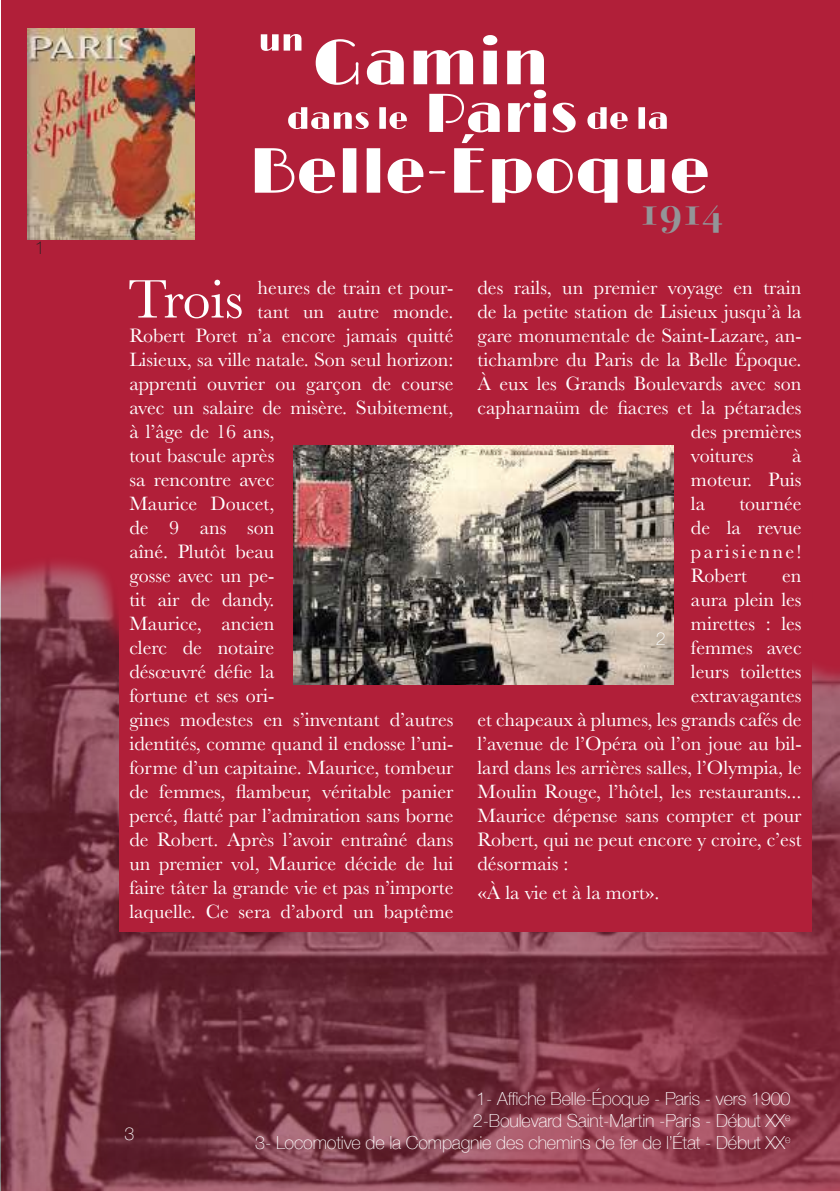
<style>
.page{position:relative;width:840px;height:1191px;background:#fff}
.page>*{position:absolute;margin:0;border:0;box-sizing:border-box;transform-origin:0 0}
.t1{font:56.2px "Baskerville";letter-spacing:-.01em;color:#fff}
.t2{font:700 40px "Bodoni Svty Two OSITCTT";color:#939598}
.t3{font:20px/24px "Baskerville";color:#fff;text-align:justify}
.t4{font:100 18px/21.6px "Helvetica Neue";letter-spacing:-.01em;color:#fff;text-align:right}
.t5{font:100 18px "Helvetica Neue";color:#231f20}
.t6{font:100 17.8px "Helvetica Neue";color:#fff}
</style>
<div class="page">
<div style="left:1px;top:0;width:838px;height:1191px;background:#b11f39"></div>
<img style="left:0;top:236px;width:839px;height:955px">
<div style="left:119px;top:265px;width:692px;height:667px;background:#b11f39"></div>
<div style="left:109px;top:255px;width:712px;height:687px;border:20px solid #b11f39"></div>
<img style="left:28px;top:28px;width:167px;height:211px">
<img style="left:293px;top:446px;width:380px;height:238px">
<svg style="left:255px;top:34px;width:452px;height:169px"></svg>
<p class="t5" style="left:35px;top:237px;width:12px">1</p>
<h1 class="t1" style="left:128px;top:280px;width:117px">Trois</h1>
<p class="t3" style="left:257px;top:275px;width:197px">heures de train et pour-</p>
<p class="t3" style="left:257px;top:301px;width:197px">tant un autre monde.</p>
<p class="t3" style="left:129px;top:325px;width:325px">Robert Poret n’a encore jamais quitté</p>
<p class="t3" style="left:129px;top:347px;width:325px">Lisieux, sa ville natale. Son seul horizon:</p>
<p class="t3" style="left:129px;top:371px;width:325px">apprenti ouvrier ou garçon de course</p>
<p class="t3" style="left:129px;top:397px;width:325px">avec un salaire de misère. Subitement,</p>
<p class="t3" style="left:129px;top:419px;width:146px">à l’âge de 16 ans,</p>
<p class="t3" style="left:129px;top:445px;width:146px">tout bascule après</p>
<p class="t3" style="left:129px;top:469px;width:146px">sa rencontre avec</p>
<p class="t3" style="left:129px;top:493px;width:146px">Maurice Doucet,</p>
<p class="t3" style="left:129px;top:517px;width:146px">de 9 ans son</p>
<p class="t3" style="left:129px;top:541px;width:146px">aîné. Plutôt beau</p>
<p class="t3" style="left:129px;top:563px;width:146px">gosse avec un pe-</p>
<p class="t3" style="left:129px;top:587px;width:146px">tit air de dandy.</p>
<p class="t3" style="left:129px;top:613px;width:146px">Maurice, ancien</p>
<p class="t3" style="left:129px;top:637px;width:146px">clerc de notaire</p>
<p class="t3" style="left:129px;top:659px;width:146px">désœuvré défie la</p>
<p class="t3" style="left:129px;top:685px;width:146px">fortune et ses ori-</p>
<p class="t3" style="left:129px;top:707px;width:325px">gines modestes en s’inventant d’autres</p>
<p class="t3" style="left:129px;top:733px;width:325px">identités, comme quand il endosse l’uni-</p>
<p class="t3" style="left:129px;top:757px;width:325px">forme d’un capitaine. Maurice, tombeur</p>
<p class="t3" style="left:129px;top:779px;width:325px">de femmes, flambeur, véritable panier</p>
<p class="t3" style="left:129px;top:803px;width:325px">percé, flatté par l’admiration sans borne</p>
<p class="t3" style="left:129px;top:829px;width:325px">de Robert. Après l’avoir entraîné dans</p>
<p class="t3" style="left:129px;top:853px;width:325px">un premier vol, Maurice décide de lui</p>
<p class="t3" style="left:129px;top:875px;width:325px">faire tâter la grande vie et pas n’importe</p>
<p class="t3" style="left:129px;top:901px;width:325px">laquelle. Ce sera d’abord un baptême</p>
<h2 class="t2" style="left:641px;top:194px;width:82px">1914</h2>
<p class="t3" style="left:477px;top:275px;width:325px">des rails, un premier voyage en train</p>
<p class="t3" style="left:477px;top:301px;width:325px">de la petite station de Lisieux jusqu’à la</p>
<p class="t3" style="left:477px;top:323px;width:325px">gare monumentale de Saint-Lazare, an-</p>
<p class="t3" style="left:477px;top:347px;width:325px">tichambre du Paris de la Belle Époque.</p>
<p class="t3" style="left:477px;top:371px;width:325px">À eux les Grands Boulevards avec son</p>
<p class="t3" style="left:477px;top:395px;width:325px">capharnaüm de fiacres et la pétarades</p>
<p class="t3" style="left:690px;top:421px;width:112px">des premières</p>
<p class="t3" style="left:690px;top:445px;width:64px">voitures</p>
<p class="t3" style="left:690px;top:445px;width:112px;text-indent:101px">à moteur. Puis la</p>
<p class="t3" style="left:690px;top:493px;width:112px;text-indent:48px">tournée de la revue parisienne!<br>Robert</p>
<p class="t3" style="left:781px;top:565px;width:21px">en</p>
<p class="t3" style="left:690px;top:589px;width:112px">aura plein les</p>
<p class="t3" style="left:690px;top:611px;width:112px">mirettes : les</p>
<p class="t3" style="left:690px;top:637px;width:112px">femmes avec</p>
<p class="t3" style="left:690px;top:661px;width:112px">leurs toilettes</p>
<p class="t3" style="left:690px;top:683px;width:112px">extravagantes</p>
<p class="t3" style="left:477px;top:707px;width:325px">et chapeaux à plumes, les grands cafés de</p>
<p class="t3" style="left:477px;top:733px;width:325px">l’avenue de l’Opéra où l’on joue au bil-</p>
<p class="t3" style="left:477px;top:755px;width:325px">lard dans les arrières salles, l’Olympia, le</p>
<p class="t3" style="left:477px;top:779px;width:325px">Moulin Rouge, l’hôtel, les restaurants...</p>
<p class="t3" style="left:477px;top:805px;width:325px">Maurice dépense sans compter et pour</p>
<p class="t3" style="left:477px;top:827px;width:325px">Robert, qui ne peut encore y croire, c’est</p>
<p class="t3" style="left:477px;top:851px;width:92px">désormais :</p>
<p class="t3" style="left:477px;top:883px;width:183px">«À la vie et à la mort».</p>
<p class="t6" style="left:655px;top:629px;width:11px">2</p>
<p class="t6" style="left:125px;top:1123px;width:11px">3</p>
<p class="t4" style="left:255px;top:1087px;width:536px">1- Affiche Belle-Époque - Paris - vers 1900<br>2-Boulevard Saint-Martin -Paris - Début XX<sup>e<br></sup>3- Locomotive de la Compagnie des chemins de fer de l’État - Début XX<sup>e</sup></p>
</div>
